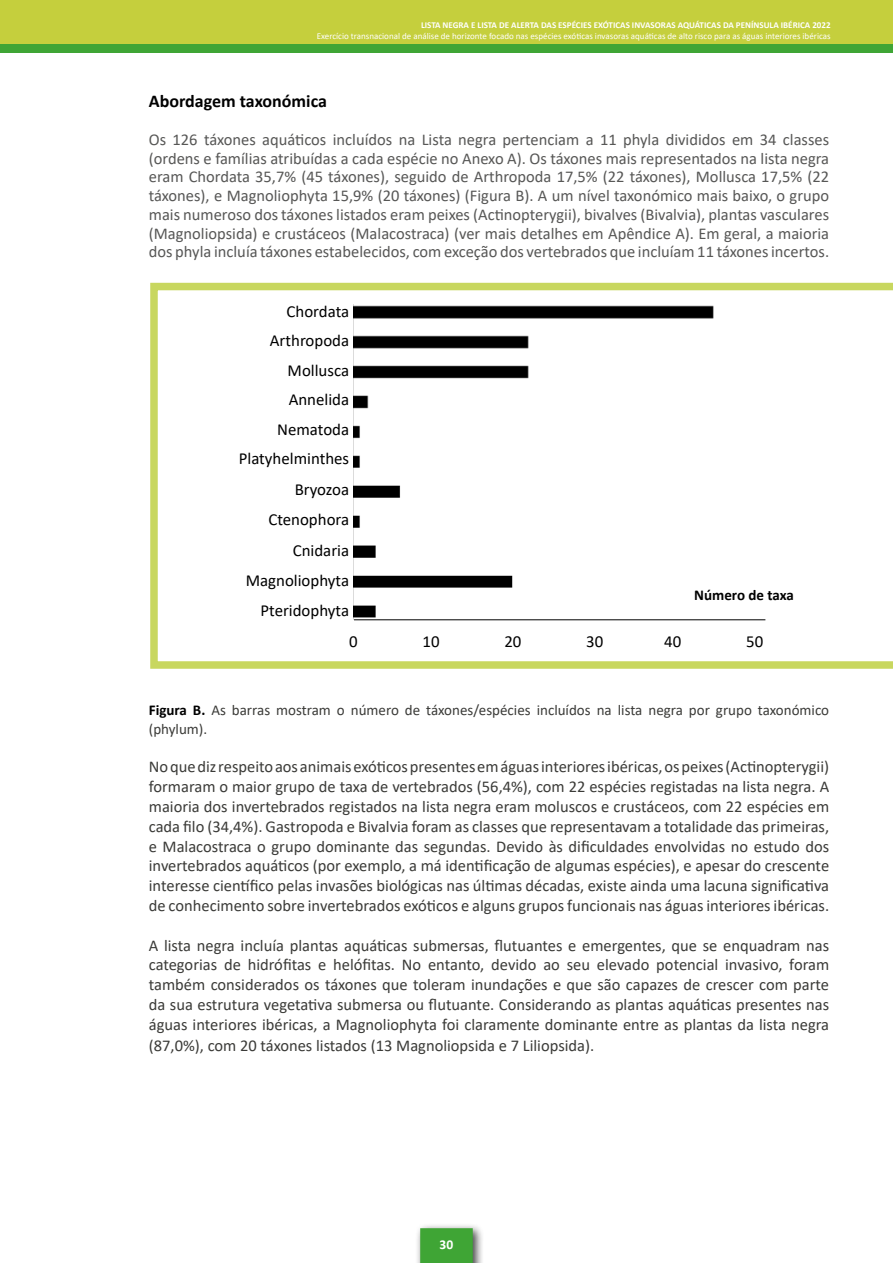
<style>
.page{position:relative;width:893px;height:1263px;background:#fff}
.page>*{position:absolute;margin:0;border:0;box-sizing:border-box;transform-origin:0 0}
.t1{font:700 18px "Calibri";color:#000}
.t2{font:16.8px "Calibri";color:#000}
.t3{font:16.5px/19.8px "Calibri";color:#3b3b38;text-align:justify}
.t4{font:16.5px/18.8px "Calibri";color:#575756;text-align:justify}
.t5{font:15px/19.8px "Calibri";color:#3b3b38}
.t6{font:700 15px "Calibri";color:#000}
.t7{font:700 13.5px "Calibri";color:#fff}
.t8{font:9px "Calibri";color:#fff}
.t9{font:700 9px "Calibri";color:#fff}
.s1{font-weight:700;color:#000}
</style>
<div class="page">
<div style="left:0;top:0;width:893px;height:45px;background:#c5cf3d"></div>
<div style="left:0;top:45px;width:893px;height:8px;background:#3fa535"></div>
<div style="left:415px;top:1222px;width:69px;height:41px;background:#000;opacity:.75"></div>
<div style="left:420px;top:1228px;width:53px;height:35px;background:#3fa535"></div>
<svg style="left:150px;top:283px;width:743px;height:386px"></svg>
<hr style="left:354px;top:619px;width:411px;height:1px;background:#000">
<p class="t9" style="left:421px;top:19px;width:411px">LISTA NEGRA E LISTA DE ALERTA DAS ESPÉCIES EXÓTICAS INVASORAS AQUÁTICAS DA PENÍNSULA IBÉRICA 2022</p>
<p class="t8" style="left:317px;top:30px;width:515px">Exercício transnacional de análise de horizonte focado nas espécies exóticas invasoras aquáticas de alto risco para as águas interiores ibéricas</p>
<p class="t1" style="left:149px;top:89px;width:180px">Abordagem taxonómica</p>
<p class="t4" style="left:149px;top:130px;width:682px">Os 126 táxones aquáticos incluídos na Lista negra pertenciam a 11 phyla divididos em 34 classes (ordens e famílias atribuídas a cada espécie no Anexo A). Os táxones mais representados na lista negra eram Chordata 35,7% (45 táxones), seguido de Arthropoda 17,5% (22 táxones), Mollusca 17,5% (22 táxones), e Magnoliophyta 15,9% (20 táxones) (Figura B). A um nível taxonómico mais baixo, o grupo mais numeroso dos táxones listados eram peixes (Actinopterygii), bivalves (Bivalvia), plantas vasculares (Magnoliopsida) e crustáceos (Malacostraca) (ver mais detalhes em Apêndice A). Em geral, a maioria dos phyla incluía táxones estabelecidos, com exceção dos vertebrados que incluíam 11 táxones incertos.</p>
<p class="t2" style="left:287px;top:300px;width:64px">Chordata</p>
<p class="t2" style="left:270px;top:329px;width:81px">Arthropoda</p>
<p class="t2" style="left:288px;top:359px;width:63px">Mollusca</p>
<p class="t2" style="left:289px;top:388px;width:62px">Annelida</p>
<p class="t2" style="left:277px;top:418px;width:73px">Nematoda</p>
<p class="t2" style="left:239px;top:447px;width:112px">Platyhelminthes</p>
<p class="t2" style="left:295px;top:478px;width:56px">Bryozoa</p>
<p class="t2" style="left:268px;top:508px;width:82px">Ctenophora</p>
<p class="t2" style="left:293px;top:538px;width:58px">Cnidaria</p>
<p class="t2" style="left:246px;top:569px;width:105px">Magnoliophyta</p>
<p class="t2" style="left:260px;top:599px;width:90px">Pteridophyta</p>
<p class="t6" style="left:694px;top:584px;width:101px">Número de taxa</p>
<p class="t2" style="left:349px;top:629px;width:10px">0</p>
<p class="t2" style="left:422px;top:629px;width:19px">10</p>
<p class="t2" style="left:504px;top:629px;width:19px">20</p>
<p class="t2" style="left:586px;top:629px;width:19px">30</p>
<p class="t2" style="left:664px;top:629px;width:19px">40</p>
<p class="t2" style="left:746px;top:629px;width:19px">50</p>
<p class="t5" style="left:149px;top:699px;width:682px"><span class="s1">Figura B.</span> As barras mostram o número de táxones/espécies incluídos na lista negra por grupo taxonómico (phylum).</p>
<p class="t3" style="left:149px;top:756px;width:682px">No que diz respeito aos animais exóticos presentes em águas interiores ibéricas, os peixes (Actinopterygii) formaram o maior grupo de taxa de vertebrados (56,4%), com 22 espécies registadas na lista negra. A maioria dos invertebrados registados na lista negra eram moluscos e crustáceos, com 22 espécies em cada filo (34,4%). Gastropoda e Bivalvia foram as classes que representavam a totalidade das primeiras, e Malacostraca o grupo dominante das segundas. Devido às dificuldades envolvidas no estudo dos invertebrados aquáticos (por exemplo, a má identificação de algumas espécies), e apesar do crescente interesse científico pelas invasões biológicas nas últimas décadas, existe ainda uma lacuna significativa de conhecimento sobre invertebrados exóticos e alguns grupos funcionais nas águas interiores ibéricas.</p>
<p class="t3" style="left:149px;top:935px;width:682px">A lista negra incluía plantas aquáticas submersas, flutuantes e emergentes, que se enquadram nas categorias de hidrófitas e helófitas. No entanto, devido ao seu elevado potencial invasivo, foram também considerados os táxones que toleram inundações e que são capazes de crescer com parte da sua estrutura vegetativa submersa ou flutuante. Considerando as plantas aquáticas presentes nas águas interiores ibéricas, a Magnoliophyta foi claramente dominante entre as plantas da lista negra</p>
<p class="t3" style="left:149px;top:1035px;width:447px">(87,0%), com 20 táxones listados (13 Magnoliopsida e 7 Liliopsida).</p>
<p class="t7" style="left:440px;top:1234px;width:15px">30</p>
</div>
